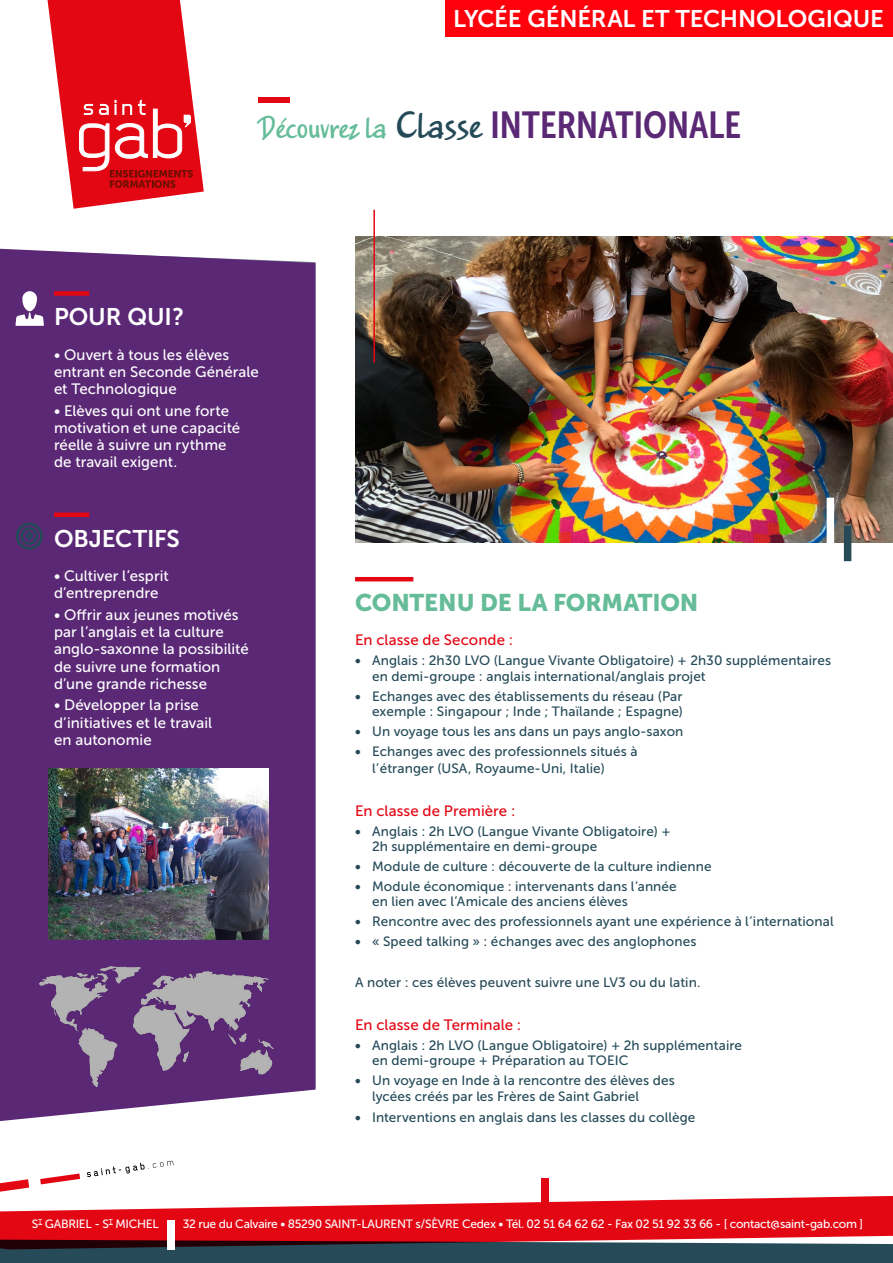
<style>
.page{position:relative;width:893px;height:1263px;background:#fff}
.page>*{position:absolute;margin:0;border:0;box-sizing:border-box;transform-origin:0 0}
.t1{font:37.5px "Museo Sans Cond 700";color:#5a2875}
.t2{font:24px "Museo Sans 700";letter-spacing:-.005em;color:#fff}
.t3{font:24px "Museo Sans 900";letter-spacing:-.005em;color:#65bc99}
.t4{font:15px/17.2px "Museo Sans 500";letter-spacing:.005em;color:#fff}
.t5{font:15px "Museo Sans 500";letter-spacing:.005em;color:#e30613}
.t6{font:13.5px/15.6px "Museo Sans 500";letter-spacing:.01em;color:#244a58}
.t7{font:13.5px "Museo Sans 500";letter-spacing:.01em;color:#274a58}
.t8{font:12px "Museo Sans 500";letter-spacing:-.025em;color:#fff}
.s1{font-family:"Jakob";font-size:27px;color:#65bc99}
.s2{font-family:"Jakob";font-size:33px;color:#244a58}
.s3{font-family:"Museo Sans 700";color:#274a58}
</style>
<div class="page">
<svg style="left:47px;top:0;width:157px;height:209px"></svg>
<div style="left:0;top:1249px;width:893px;height:14px;background:#274a58"></div>
<svg style="left:0;top:1196px;width:893px;height:53px;fill:#e30613"></svg>
<div style="left:167px;top:1220px;width:7px;height:29px;background:#fff"></div>
<div style="left:541px;top:1178px;width:8px;height:30px;background:#e30613"></div>
<svg style="left:0;top:1179px;width:29px;height:13px"></svg>
<svg style="left:87px;top:1161px;width:87px;height:16px"></svg>
<svg style="left:40px;top:1173px;width:40px;height:11px"></svg>
<div style="left:0;top:249px;width:315px;height:872px;background:#5a2875"></div>
<div style="left:54px;top:291px;width:35px;height:5px;background:#e30613"></div>
<div style="left:54px;top:512px;width:35px;height:5px;background:#e30613"></div>
<hr style="left:355px;top:577px;width:58px;height:4px;background:#e30613">
<img style="left:49px;top:768px;width:220px;height:171px">
<img style="left:355px;top:236px;width:538px;height:306px">
<hr style="left:373px;top:210px;width:2px;height:153px;background:#e30613">
<div style="left:844px;top:526px;width:7px;height:35px;background:#274a58"></div>
<div style="left:827px;top:498px;width:7px;height:63px;background:#fff"></div>
<svg style="left:16px;top:291px;width:28px;height:35px"></svg>
<svg style="left:16px;top:523px;width:27px;height:27px"></svg>
<div style="left:259px;top:97px;width:31px;height:5px;background:#e30613"></div>
<div style="left:445px;top:0;width:448px;height:36px;background:#ff010b"></div>
<img style="left:40px;top:967px;width:234px;height:119px">
<h2 class="t2" style="left:453px;top:5px;width:432px">LYCÉE GÉNÉRAL ET TECHNOLOGIQUE</h2>
<h1 class="t1" style="left:259px;top:105px;width:483px"><span class="s1">Découvrez la</span> <span class="s2">Classe</span> INTERNATIONALE</h1>
<h2 class="t2" style="left:54px;top:304px;width:132px">POUR QUI ?</h2>
<p class="t4" style="left:54px;top:346px;width:206px">• Ouvert à tous les élèves entrant en Seconde Générale et Technologique</p>
<p class="t4" style="left:54px;top:402px;width:188px">• Elèves qui ont une forte motivation et une capacité réelle à suivre un rythme de travail exigent.</p>
<h2 class="t2" style="left:54px;top:525px;width:127px">OBJECTIFS</h2>
<p class="t4" style="left:54px;top:567px;width:116px">• Cultiver l’esprit d’entreprendre</p>
<p class="t4" style="left:54px;top:606px;width:196px">• Offrir aux jeunes motivés par l’anglais et la culture anglo-saxonne la possibilité de suivre une formation d’une grande richesse</p>
<p class="t4" style="left:54px;top:696px;width:160px">• Développer la prise d’initiatives et le travail en autonomie</p>
<h2 class="t3" style="left:355px;top:589px;width:345px">CONTENU DE LA FORMATION</h2>
<p class="t5" style="left:355px;top:632px;width:160px">En classe de Seconde :</p>
<p class="t6" style="left:372px;top:653px;width:461px;text-indent:-17px"><span class="s3">•</span> Anglais : 2h30 LVO (Langue Vivante Obligatoire) + 2h30 supplémentaires en demi-groupe : anglais international/anglais projet</p>
<p class="t6" style="left:355px;top:688px;width:329px;text-align:right"><span class="s3">•</span> Echanges avec des établissements du réseau (Par exemple : Singapour ; Inde ; Thaïlande ; Espagne)</p>
<p class="t6" style="left:355px;top:723px;width:330px"><span class="s3">•</span> Un voyage tous les ans dans un pays anglo-saxon</p>
<p class="t6" style="left:372px;top:742px;width:267px;line-height:17.2px;text-indent:-17px"><span class="s3">•</span> Echanges avec des professionnels situés à l’étranger (USA, Royaume-Uni, Italie)</p>
<p class="t5" style="left:355px;top:802px;width:162px">En classe de Première :</p>
<p class="t6" style="left:372px;top:823px;width:300px;text-indent:-17px"><span class="s3">•</span> Anglais : 2h LVO (Langue Vivante Obligatoire) +<br>2h supplémentaire en demi-groupe</p>
<p class="t6" style="left:355px;top:858px;width:358px"><span class="s3">•</span> Module de culture : découverte de la culture indienne</p>
<p class="t6" style="left:372px;top:878px;width:306px;text-indent:-17px"><span class="s3">•</span> Module économique : intervenants dans l’année en lien avec l’Amicale des anciens élèves</p>
<p class="t6" style="left:355px;top:914px;width:480px"><span class="s3">•</span> Rencontre avec des professionnels ayant une expérience à l’international</p>
<p class="t6" style="left:355px;top:933px;width:343px"><span class="s3">•</span> « Speed talking » : échanges avec des anglophones</p>
<p class="t7" style="left:355px;top:975px;width:347px">A noter : ces élèves peuvent suivre une LV3 ou du latin.</p>
<p class="t5" style="left:355px;top:1017px;width:168px">En classe de Terminale :</p>
<p class="t6" style="left:372px;top:1037px;width:372px;text-indent:-17px"><span class="s3">•</span> Anglais : 2h LVO (Langue Obligatoire) + 2h supplémentaire en demi-groupe + Préparation au TOEIC</p>
<p class="t6" style="left:372px;top:1073px;width:304px;text-indent:-17px"><span class="s3">•</span> Un voyage en Inde à la rencontre des élèves des lycées créés par les Frères de Saint Gabriel</p>
<p class="t6" style="left:355px;top:1110px;width:342px"><span class="s3">•</span> Interventions en anglais dans les classes du collège</p>
<p class="t8" style="left:32px;top:1217px;width:833px">S<sup>T</sup> GABRIEL - S<sup>T</sup> MICHEL • 32 rue du Calvaire • 85290 SAINT-LAURENT s/SÈVRE Cedex • Tél. 02 51 64 62 62 - Fax 02 51 92 33 66 - [ contact@saint-gab.com ]</p>
</div>
